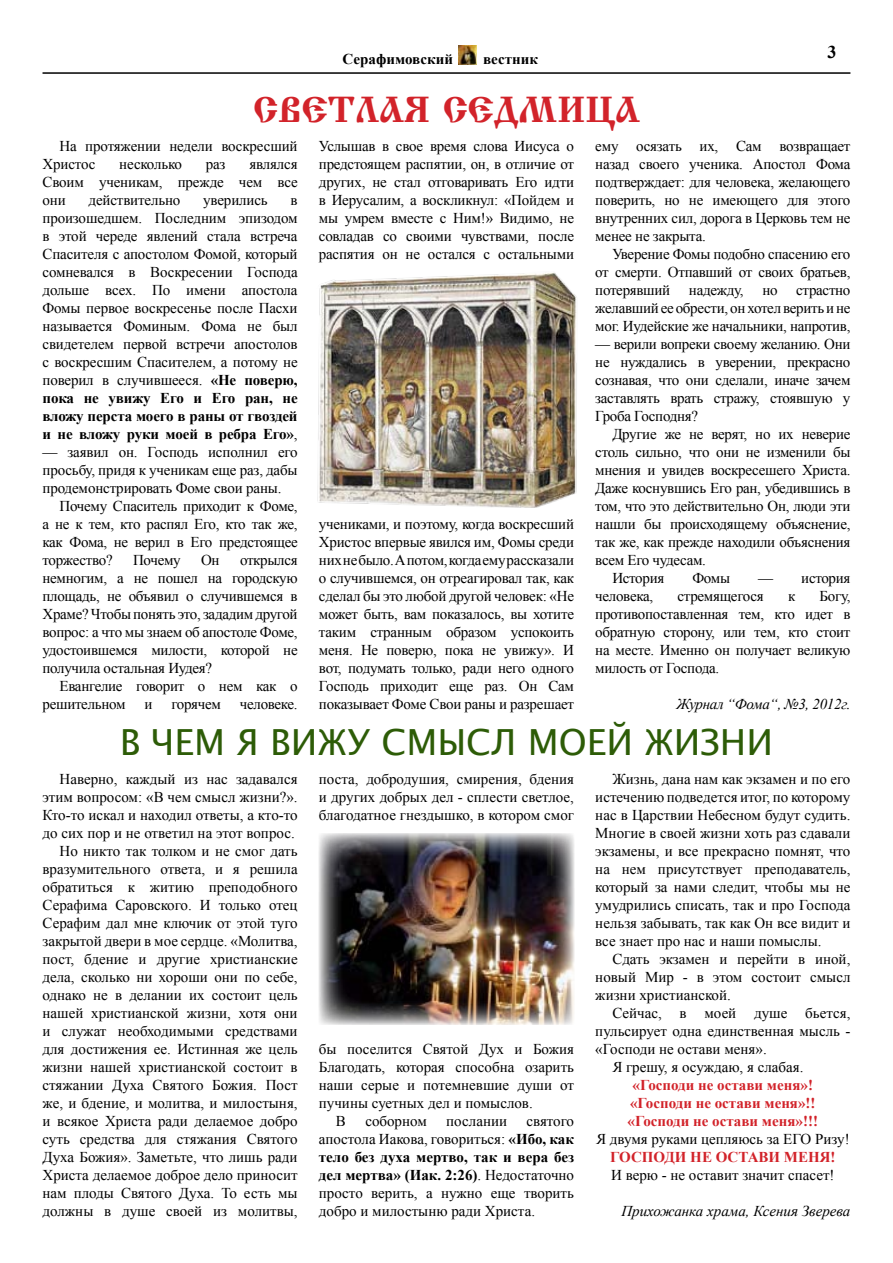
<style>
.page{position:relative;width:893px;height:1263px;background:#fff}
.page>*{position:absolute;margin:0;border:0;box-sizing:border-box;transform-origin:0 0}
.t1{font:36px "Lucida Sans Unicode";color:#2d5c07}
.t2{font:36px "Izhitsa";color:#d2232a}
.t3{font:700 18px "Times New Roman";color:#000}
.t4{font:15px/18px "Times New Roman";letter-spacing:-.01em;color:#000;text-align:justify}
.t5{font:700 15px/18px "Times New Roman";color:#d2232a;text-align:center}
.t6{font:italic 15px "Times New Roman";letter-spacing:-.01em;color:#000}
.t7{font:700 15px "Times New Roman";color:#000}
.s1{font-weight:700}
</style>
<div class="page">
<hr style="left:43px;top:72px;width:807px;height:2px;background:#000">
<img style="left:459px;top:46px;width:18px;height:19px">
<img style="left:317px;top:272px;width:260px;height:235px">
<img style="left:319px;top:833px;width:255px;height:192px">
<p class="t7" style="left:343px;top:48px;width:112px">Серафимовский</p>
<p class="t7" style="left:483px;top:48px;width:56px">вестник</p>
<h1 class="t2" style="left:253px;top:90px;width:388px">СВЕТЛАЯ СЕДМИЦА</h1>
<p class="t3" style="left:827px;top:40px;width:10px">3</p>
<p class="t4" style="left:43px;top:136px;width:257px;text-indent:17px">На протяжении недели воскресший<br>Христос</p>
<p class="t4" style="left:119px;top:154px;width:64px">несколько</p>
<p class="t4" style="left:206px;top:154px;width:21px">раз</p>
<p class="t4" style="left:43px;top:154px;width:257px;text-indent:207px">являлся Своим ученикам, прежде чем все они</p>
<p class="t4" style="left:89px;top:190px;width:93px">действительно</p>
<p class="t4" style="left:203px;top:190px;width:66px">уверились</p>
<p class="t4" style="left:43px;top:190px;width:257px;text-indent:248px">в произошедшем. Последним эпизодом в этой череде явлений стала встреча Спасителя с апостолом Фомой, который сомневался в Воскресении Господа дольше всех. По имени апостола Фомы первое воскресенье после Пасхи называется Фоминым. Фома не был свидетелем первой встречи апостолов с воскресшим Спасителем, а потому не поверил в случившееся. <span class="s1">«Не поверю, пока не увижу Его и Его ран, не вложу перста моего в раны от гвоздей и не вложу руки моей в ребра Его»</span>,</p>
<p class="t4" style="left:43px;top:442px;width:257px">— заявил он. Господь исполнил его просьбу, придя к ученикам еще раз, дабы продемонстрировать Фоме свои раны.</p>
<p class="t4" style="left:43px;top:496px;width:257px;text-indent:17px">Почему Спаситель приходит к Фоме, а не к тем, кто распял Его, кто так же, как Фома, не верил в Его предстоящее торжество?</p>
<p class="t4" style="left:133px;top:550px;width:49px">Почему</p>
<p class="t4" style="left:201px;top:550px;width:20px">Он</p>
<p class="t4" style="left:43px;top:550px;width:257px;text-indent:197px">открылся немногим, а не пошел на городскую площадь, не объявил о случившемся в Храме? Чтобы понять это, зададим другой вопрос: а что мы знаем об апостоле Фоме, удостоившемся милости, которой не получила остальная Иудея?</p>
<p class="t4" style="left:43px;top:676px;width:257px;text-indent:17px">Евангелие говорит о нем как о решительном</p>
<p class="t4" style="left:144px;top:694px;width:10px">и</p>
<p class="t4" style="left:171px;top:694px;width:51px">горячем</p>
<p class="t4" style="left:240px;top:694px;width:59px">человеке.</p>
<p class="t4" style="left:319px;top:136px;width:257px">Услышав в свое время слова Иисуса о предстоящем распятии, он, в отличие от других, не стал отговаривать Его идти в Иерусалим, а воскликнул: «Пойдем и мы умрем вместе с Ним!» Видимо, не совладав со своими чувствами, после распятия он не остался с остальными</p>
<p class="t4" style="left:319px;top:514px;width:257px">учениками, и поэтому, когда воскресший Христос впервые явился им, Фомы среди них не было. А потом, когда ему рассказали о случившемся, он отреагировал так, как сделал бы это любой другой человек: «Не может быть, вам показалось, вы хотите таким странным образом успокоить меня. Не поверю, пока не увижу». И вот, подумать только, ради него одного Господь приходит еще раз. Он Сам показывает Фоме Свои раны и разрешает</p>
<p class="t4" style="left:595px;top:136px;width:257px">ему осязать их, Сам возвращает назад своего ученика. Апостол Фома подтверждает: для человека, желающего поверить, но не имеющего для этого внутренних сил, дорога в Церковь тем не менее не закрыта.</p>
<p class="t4" style="left:595px;top:244px;width:257px;text-indent:17px">Уверение Фомы подобно спасению его от смерти. Отпавший от своих братьев, потерявший надежду, но страстно желавший ее обрести, он хотел верить и не мог. Иудейские же начальники, напротив,</p>
<p class="t4" style="left:595px;top:334px;width:257px">— верили вопреки своему желанию. Они не нуждались в уверении, прекрасно сознавая, что они сделали, иначе зачем заставлять врать стражу, стоявшую у Гроба Господня?</p>
<p class="t4" style="left:612px;top:424px;width:240px">Другие же не верят, но их неверие</p>
<p class="t4" style="left:595px;top:442px;width:257px">столь сильно, что они не изменили бы</p>
<p class="t4" style="left:595px;top:460px;width:257px">мнения и увидев воскресешего Христа.</p>
<p class="t4" style="left:595px;top:478px;width:257px">Даже коснувшись Его ран, убедившись в</p>
<p class="t4" style="left:595px;top:496px;width:257px">том, что это действительно Он, люди эти</p>
<p class="t4" style="left:595px;top:514px;width:257px">нашли бы происходящему объяснение,</p>
<p class="t4" style="left:595px;top:532px;width:257px">так же, как прежде находили объяснения</p>
<p class="t4" style="left:595px;top:550px;width:112px">всем Его чудесам.</p>
<p class="t4" style="left:612px;top:568px;width:53px">История</p>
<p class="t4" style="left:692px;top:568px;width:39px">Фомы</p>
<p class="t4" style="left:758px;top:568px;width:94px">— история</p>
<p class="t4" style="left:595px;top:586px;width:59px">человека,</p>
<p class="t4" style="left:678px;top:586px;width:88px">стремящегося</p>
<p class="t4" style="left:788px;top:586px;width:9px">к</p>
<p class="t4" style="left:595px;top:586px;width:257px;text-indent:224px">Богу, противопоставленная тем, кто идет в обратную сторону, или тем, кто стоит на месте. Именно он получает великую милость от Господа.</p>
<p class="t6" style="left:676px;top:693px;width:176px">Журнал “Фома“, №3, 2012г.</p>
<h1 class="t1" style="left:120px;top:714px;width:655px">В ЧЕМ Я ВИЖУ СМЫСЛ МОЕЙ ЖИЗНИ</h1>
<p class="t4" style="left:43px;top:770px;width:257px;text-align:right">Наверно, каждый из нас задавался этим вопросом: «В чем смысл жизни?».<br>Кто-то искал и находил ответы, а кто-то до сих пор и не ответил на этот вопрос.<br>Но никто так толком и не смог дать вразумительного ответа, и я решила обратиться к житию преподобного Серафима Саровского. И только отец Серафим дал мне ключик от этой туго закрытой двери в мое сердце. «Молитва, пост, бдение и другие христианские дела, сколько ни хороши они по себе, однако не в делании их состоит цель нашей христианской жизни, хотя они и служат необходимыми средствами для достижения ее. Истинная же цель жизни нашей христианской состоит в стяжании Духа Святого Божия. Пост же, и бдение, и молитва, и милостыня, и всякое Христа ради делаемое добро суть средства для стяжания Святого Духа Божия». Заметьте, что лишь ради Христа делаемое доброе дело приносит нам плоды Святого Духа. То есть мы должны в душе своей из молитвы,</p>
<p class="t4" style="left:319px;top:770px;width:257px">поста, добродушия, смирения, бдения и других добрых дел - сплести светлое, благодатное гнездышко, в котором смог</p>
<p class="t4" style="left:319px;top:1040px;width:257px">бы поселится Святой Дух и Божия</p>
<p class="t4" style="left:319px;top:1058px;width:257px">Благодать, которая способна озарить</p>
<p class="t4" style="left:319px;top:1076px;width:257px">наши серые и потемневшие души от</p>
<p class="t4" style="left:319px;top:1094px;width:215px">пучины суетных дел и помыслов.</p>
<p class="t4" style="left:336px;top:1112px;width:12px">В</p>
<p class="t4" style="left:365px;top:1112px;width:63px">соборном</p>
<p class="t4" style="left:446px;top:1112px;width:62px">послании</p>
<p class="t4" style="left:319px;top:1112px;width:257px;text-indent:208px">святого апостола Иакова, говориться: <span class="s1">«Ибо, как тело без духа мертво, так и вера без дел мертва» (Иак. 2:26)</span>. Недостаточно просто верить, а нужно еще творить добро и милостыню ради Христа.</p>
<p class="t4" style="left:595px;top:770px;width:257px;text-indent:17px">Жизнь, дана нам как экзамен и по его истечению подведется итог, по которому нас в Царствии Небесном будут судить.<br>Многие в своей жизни хоть раз сдавали экзамены, и все прекрасно помнят, что на нем присутствует преподаватель, который за нами следит, чтобы мы не умудрились списать, так и про Господа нельзя забывать, так как Он все видит и все знает про нас и наши помыслы.</p>
<p class="t4" style="left:595px;top:950px;width:257px;text-indent:17px">Сдать экзамен и перейти в иной, новый Мир - в этом состоит смысл жизни христианской.</p>
<p class="t4" style="left:612px;top:1004px;width:240px">Сейчас, в моей душе бьется,</p>
<p class="t4" style="left:595px;top:1022px;width:257px">пульсирует одна единственная мысль -</p>
<p class="t4" style="left:595px;top:1040px;width:173px">«Господи не остави меня».</p>
<p class="t4" style="left:612px;top:1058px;width:193px">Я грешу, я осуждаю, я слабая.</p>
<p class="t5" style="left:628px;top:1076px;width:192px">«Господи не остави меня»! «Господи не остави меня»!! «Господи не остави меня»!!!</p>
<p class="t4" style="left:596px;top:1130px;width:255px">Я двумя руками цепляюсь за ЕГО Ризу!</p>
<p class="t5" style="left:610px;top:1148px;width:227px">ГОСПОДИ НЕ ОСТАВИ МЕНЯ!</p>
<p class="t4" style="left:611px;top:1166px;width:225px">И верю - не оставит значит спасет!</p>
<p class="t6" style="left:621px;top:1201px;width:231px">Прихожанка храма, Ксения Зверева</p>
</div>
